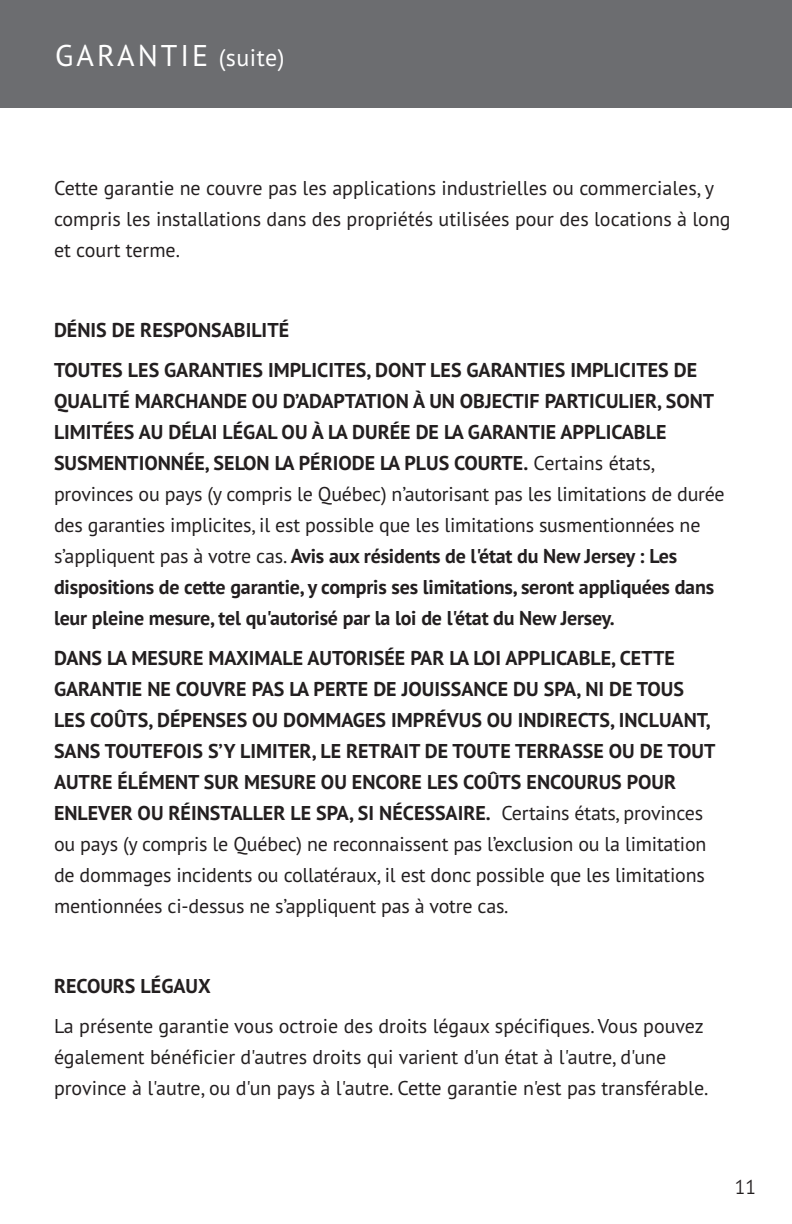
<style>
.page{position:relative;width:792px;height:1224px;background:#fff}
.page>*{position:absolute;margin:0;border:0;box-sizing:border-box;transform-origin:0 0}
.t1{font:30px "PT Sans Pro";letter-spacing:.1em;color:#fff}
.t2{font:700 20px/31px "PT Sans Pro";color:#231f20}
.t3{font:20px/31px "PT Sans Pro";color:#231f20}
.t4{font:300 20px "PT Sans Pro";color:#231f20}
.s1{font-size:24px}
.s2{font-weight:400}
</style>
<div class="page">
<div style="left:0;top:0;width:792px;height:108px;background:#6c6d70"></div>
<h1 class="t1" style="left:55px;top:36px;width:231px">GARANTIE <span class="s1">(suite)</span></h1>
<p class="t3" style="left:54px;top:172px;width:678px">Cette garantie ne couvre pas les applications industrielles ou commerciales, y compris les installations dans des propriétés utilisées pour des locations à long et court terme.</p>
<p class="t2" style="left:54px;top:310px;width:645px;line-height:40px">DÉNIS DE RESPONSABILITÉ<br>TOUTES LES GARANTIES IMPLICITES, DONT LES GARANTIES IMPLICITES DE</p>
<p class="t2" style="left:54px;top:386px;width:672px">QUALITÉ MARCHANDE OU D’ADAPTATION À UN OBJECTIF PARTICULIER, SONT LIMITÉES AU DÉLAI LÉGAL OU À LA DURÉE DE LA GARANTIE APPLICABLE SUSMENTIONNÉE, SELON LA PÉRIODE LA PLUS COURTE. <span class="s2">Certains états, provinces ou pays (y compris le Québec) n’autorisant pas les limitations de durée des garanties implicites, il est possible que les limitations susmentionnées ne s’appliquent pas à votre cas.</span> Avis aux résidents de l'état du New Jersey : Les dispositions de cette garantie, y compris ses limitations, seront appliquées dans leur pleine mesure, tel qu'autorisé par la loi de l'état du New Jersey.</p>
<p class="t2" style="left:54px;top:643px;width:663px">DANS LA MESURE MAXIMALE AUTORISÉE PAR LA LOI APPLICABLE, CETTE GARANTIE NE COUVRE PAS LA PERTE DE JOUISSANCE DU SPA, NI DE TOUS LES COÛTS, DÉPENSES OU DOMMAGES IMPRÉVUS OU INDIRECTS, INCLUANT, SANS TOUTEFOIS S’Y LIMITER, LE RETRAIT DE TOUTE TERRASSE OU DE TOUT AUTRE ÉLÉMENT SUR MESURE OU ENCORE LES COÛTS ENCOURUS POUR ENLEVER OU RÉINSTALLER LE SPA, SI NÉCESSAIRE. <span class="s2">Certains états, provinces ou pays (y compris le Québec) ne reconnaissent pas l’exclusion ou la limitation de dommages incidents ou collatéraux, il est donc possible que les limitations mentionnées ci-dessus ne s’appliquent pas à votre cas.</span></p>
<p class="t2" style="left:54px;top:971px;width:158px">RECOURS LÉGAUX</p>
<p class="t3" style="left:54px;top:1010px;width:656px">La présente garantie vous octroie des droits légaux spécifiques. Vous pouvez également bénéficier d'autres droits qui varient d'un état à l'autre, d'une province à l'autre, ou d'un pays à l'autre. Cette garantie n'est pas transférable.</p>
<p class="t4" style="left:735px;top:1174px;width:23px">11</p>
</div>
